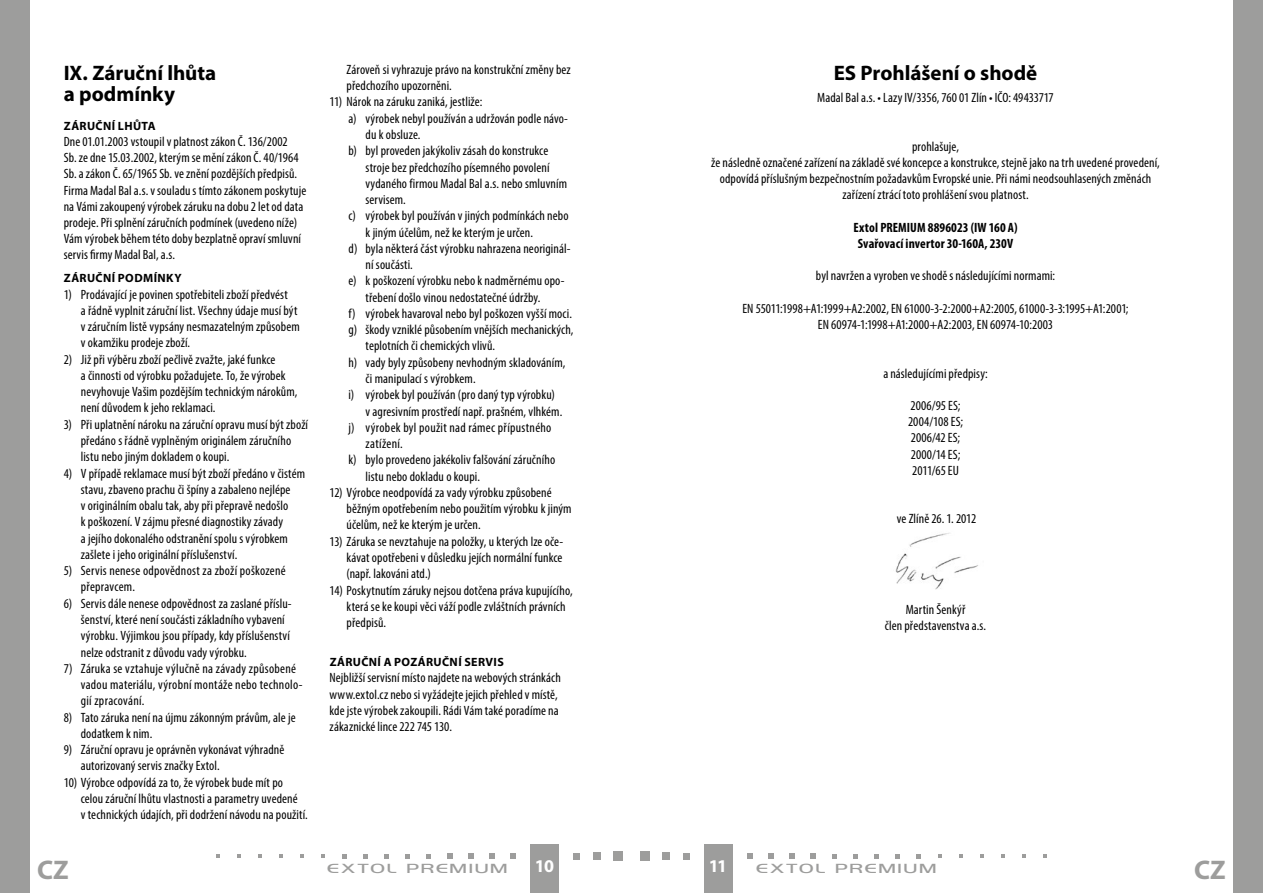
<style>
.page{position:relative;width:1263px;height:893px;background:#fff}
.page>*{position:absolute;margin:0;border:0;box-sizing:border-box;transform-origin:0 0}
.t1{font:700 27px "Myriad Pro";color:#9d9d9c}
.t2{font:700 21px/21px "Myriad Pro";letter-spacing:-.005em;color:#000}
.t3{font:700 18px "Myriad Pro";color:#fff}
.t4{font:condensed 13.5px/16.2px "Myriad Pro";letter-spacing:.01em;color:#000}
.t5{font:700 condensed 13.5px/16.2px "Myriad Pro";letter-spacing:.005em;color:#000;text-align:center}
.t6{font:700 12px "Myriad Pro";letter-spacing:.03em;color:#000}
.t7{font:12px "Highland Gothic Light Medium CE";letter-spacing:.12em;color:#9d9d9c;scale:1.5 1}
</style>
<div class="page">
<div style="left:530px;top:844px;width:28px;height:49px;background:#9d9d9c"></div>
<div style="left:614px;top:851px;width:9px;height:10px;background:#9d9d9c"></div>
<div style="left:593px;top:852px;width:8px;height:8px;background:#9d9d9c"></div>
<svg style="left:573px;top:853px;width:6px;height:6px"></svg>
<svg style="left:510px;top:853px;width:6px;height:6px"></svg>
<svg style="left:489px;top:853px;width:5px;height:6px"></svg>
<svg style="left:468px;top:853px;width:5px;height:6px"></svg>
<svg style="left:447px;top:853px;width:5px;height:6px"></svg>
<svg style="left:426px;top:854px;width:5px;height:4px"></svg>
<svg style="left:405px;top:854px;width:5px;height:4px"></svg>
<svg style="left:384px;top:854px;width:5px;height:4px"></svg>
<svg style="left:363px;top:854px;width:5px;height:4px"></svg>
<svg style="left:342px;top:854px;width:5px;height:4px"></svg>
<svg style="left:321px;top:854px;width:4px;height:4px"></svg>
<svg style="left:300px;top:854px;width:4px;height:4px"></svg>
<svg style="left:279px;top:854px;width:4px;height:4px"></svg>
<svg style="left:258px;top:854px;width:4px;height:4px"></svg>
<svg style="left:237px;top:854px;width:4px;height:4px"></svg>
<svg style="left:216px;top:854px;width:4px;height:4px"></svg>
<div style="left:0;top:0;width:30px;height:893px;background:#9d9d9c"></div>
<div style="left:704px;top:844px;width:29px;height:49px;background:#9d9d9c"></div>
<div style="left:1233px;top:0;width:30px;height:893px;background:#9d9d9c"></div>
<div style="left:640px;top:851px;width:9px;height:10px;background:#9d9d9c"></div>
<div style="left:662px;top:852px;width:8px;height:8px;background:#9d9d9c"></div>
<div style="left:683px;top:853px;width:7px;height:6px;background:#9d9d9c"></div>
<svg style="left:747px;top:853px;width:6px;height:6px"></svg>
<svg style="left:768px;top:853px;width:6px;height:6px"></svg>
<svg style="left:789px;top:853px;width:6px;height:6px"></svg>
<svg style="left:811px;top:853px;width:5px;height:6px"></svg>
<svg style="left:832px;top:854px;width:5px;height:4px"></svg>
<svg style="left:853px;top:854px;width:5px;height:4px"></svg>
<svg style="left:874px;top:854px;width:5px;height:4px"></svg>
<svg style="left:895px;top:854px;width:5px;height:4px"></svg>
<svg style="left:916px;top:854px;width:5px;height:4px"></svg>
<svg style="left:938px;top:854px;width:4px;height:4px"></svg>
<svg style="left:959px;top:854px;width:4px;height:4px"></svg>
<svg style="left:980px;top:854px;width:4px;height:4px"></svg>
<svg style="left:1001px;top:854px;width:4px;height:4px"></svg>
<svg style="left:1022px;top:854px;width:4px;height:4px"></svg>
<svg style="left:1043px;top:854px;width:4px;height:4px"></svg>
<img style="left:895px;top:533px;width:83px;height:57px">
<h2 class="t2" style="left:64px;top:61px;width:154px">IX. Záruční lhůta a podmínky</h2>
<p class="t6" style="left:64px;top:118px;width:9px">ZÁR</p>
<p class="t6" style="left:87px;top:118px;width:53px">UČNÍ LHŮTA</p>
<p class="t4" style="left:64px;top:133px;width:244px">Dne 01.01.2003 vstoupil v platnost zákon Č. 136/2002<br>Sb. ze dne 15.03.2002, kterým se mění zákon Č. 40/1964<br>Sb. a zákon Č. 65/1965 Sb. ve znění pozdějších předpisů.<br>Firma Madal Bal a.s. v souladu s tímto zákonem poskytuje na Vámi zakoupený výrobek záruku na dobu 2 let od data prodeje. Při splnění záručních podmínek (uvedeno níže)<br>Vám výrobek během této doby bezplatně opraví smluvní servis firmy Madal Bal, a.s.</p>
<p class="t6" style="left:64px;top:270px;width:9px">ZÁR</p>
<p class="t6" style="left:87px;top:270px;width:41px">UČNÍ PODM</p>
<p class="t6" style="left:154px;top:270px;width:13px">ÍNKY</p>
<p class="t4" style="left:81px;top:286px;width:220px;text-indent:-17px">1) Prodávající je povinen spotřebiteli zboží předvést<br>a řádně vyplnit záruční list. Všechny údaje musí být v záručním listě vypsány nesmazatelným způsobem v okamžiku prodeje zboží.</p>
<p class="t4" style="left:81px;top:351px;width:218px;text-indent:-17px">2) Již při výběru zboží pečlivě zvažte, jaké funkce<br>a činnosti od výrobku požadujete. To, že výrobek nevyhovuje Vašim pozdějším technickým nárokům, není důvodem k jeho reklamaci.</p>
<p class="t4" style="left:81px;top:416px;width:229px;text-indent:-17px">3) Při uplatnění nároku na záruční opravu musí být zboží předáno s řádně vyplněným originálem záručního listu nebo jiným dokladem o koupi.</p>
<p class="t4" style="left:81px;top:465px;width:226px;text-indent:-17px">4) V případě reklamace musí být zboží předáno v čistém stavu, zbaveno prachu či špíny a zabaleno nejlépe<br>v originálním obalu tak, aby při přepravě nedošlo<br>k poškození. V zájmu přesné diagnostiky závady<br>a jejího dokonalého odstranění spolu s výrobkem zašlete i jeho originální příslušenství.</p>
<p class="t4" style="left:81px;top:562px;width:206px;text-indent:-17px">5) Servis nenese odpovědnost za zboží poškozené přepravcem.</p>
<p class="t4" style="left:81px;top:595px;width:212px;text-indent:-17px">6) Servis dále nenese odpovědnost za zaslané příslu&shy;šenství, které není součásti základního vybavení výrobku. Výjimkou jsou případy, kdy příslušenství nelze odstranit z důvodu vady výrobku.</p>
<p class="t4" style="left:81px;top:660px;width:223px;text-indent:-17px">7) Záruka se vztahuje výlučně na závady způsobené vadou materiálu, výrobní montáže nebo technolo&shy;gií zpracování.</p>
<p class="t4" style="left:81px;top:709px;width:216px;text-indent:-17px">8) Tato záruka není na újmu zákonným právům, ale je dodatkem k nim.</p>
<p class="t4" style="left:81px;top:741px;width:205px;text-indent:-17px">9) Záruční opravu je oprávněn vykonávat výhradně autorizovaný servis značky Extol.</p>
<p class="t4" style="left:81px;top:774px;width:229px;text-indent:-17px">10) Výrobce odpovídá za to, že výrobek bude mít po celou záruční lhůtu vlastnosti a parametry uvedené<br>v technických údajích, při dodržení návodu na použití.</p>
<p class="t4" style="left:347px;top:61px;width:226px">Zároveň si vyhrazuje právo na konstrukční změny bez předchozího upozorněni.</p>
<p class="t4" style="left:330px;top:94px;width:154px">11) Nárok na záruku zaniká, jestliže:</p>
<p class="t4" style="left:349px;top:110px;width:221px">a) výrobek nebyl používán a udržován podle návo-</p>
<p class="t4" style="left:366px;top:126px;width:56px">du k obsluze.</p>
<p class="t4" style="left:349px;top:143px;width:201px">b) byl proveden jakýkoliv zásah do konstrukce</p>
<p class="t4" style="left:366px;top:159px;width:185px">stroje bez předchozího písemného povolení</p>
<p class="t4" style="left:366px;top:175px;width:203px">vydaného firmou Madal Bal a.s. nebo smluvním</p>
<p class="t4" style="left:366px;top:191px;width:42px">servisem.</p>
<p class="t4" style="left:349px;top:208px;width:221px">c) výrobek byl používán v jiných podmínkách nebo</p>
<p class="t4" style="left:366px;top:224px;width:169px">k jiným účelům, než ke kterým je určen.</p>
<p class="t4" style="left:349px;top:240px;width:223px">d) byla některá část výrobku nahrazena neoriginál-</p>
<p class="t4" style="left:366px;top:256px;width:49px">ní součásti.</p>
<p class="t4" style="left:349px;top:273px;width:217px">e) k poškození výrobku nebo k nadměrnému opo-</p>
<p class="t4" style="left:366px;top:289px;width:177px">třebení došlo vinou nedostatečné údržby.</p>
<p class="t4" style="left:349px;top:305px;width:225px">f) výrobek havaroval nebo byl poškozen vyšší moci.</p>
<p class="t4" style="left:349px;top:321px;width:226px">g) škody vzniklé působením vnějších mechanických,</p>
<p class="t4" style="left:366px;top:338px;width:131px">teplotních či chemických vlivů.</p>
<p class="t4" style="left:349px;top:354px;width:218px">h) vady byly způsobeny nevhodným skladováním,</p>
<p class="t4" style="left:366px;top:370px;width:112px">či manipulací s výrobkem.</p>
<p class="t4" style="left:349px;top:387px;width:208px">i) výrobek byl používán (pro daný typ výrobku)</p>
<p class="t4" style="left:366px;top:403px;width:198px">v agresivním prostředí např. prašném, vlhkém.</p>
<p class="t4" style="left:349px;top:419px;width:204px">j) výrobek byl použit nad rámec přípustného</p>
<p class="t4" style="left:366px;top:435px;width:39px">zatížení.</p>
<p class="t4" style="left:349px;top:452px;width:208px">k) bylo provedeno jakékoliv falšování záručního</p>
<p class="t4" style="left:366px;top:468px;width:116px">listu nebo dokladu o koupi.</p>
<p class="t4" style="left:347px;top:484px;width:227px;text-indent:-17px">12) Výrobce neodpovídá za vady výrobku způsobené běžným opotřebením nebo použitím výrobku k jiným účelům, než ke kterým je určen.</p>
<p class="t4" style="left:347px;top:533px;width:218px;text-align:justify;text-indent:-17px">13) Záruka se nevztahuje na položky, u kterých lze oče&shy;kávat opotřebeni v důsledku jejích normální funkce (např. lakováni atd.)</p>
<p class="t4" style="left:347px;top:582px;width:228px;text-indent:-17px">14) Poskytnutím záruky nejsou dotčena práva kupujícího, která se ke koupi věci váží podle zvláštních právních předpisů.</p>
<p class="t6" style="left:330px;top:654px;width:9px">ZÁR</p>
<p class="t6" style="left:353px;top:654px;width:50px">UČNÍ A POZÁR</p>
<p class="t6" style="left:433px;top:654px;width:66px">UČNÍ SERVIS</p>
<p class="t4" style="left:330px;top:670px;width:233px">Nejbližší servisní místo najdete na webových stránkách www.extol.cz nebo si vyžádejte jejich přehled v místě, kde jste výrobek zakoupili. Rádi Vám také poradíme na zákaznické lince 222 745 130.</p>
<h2 class="t2" style="left:834px;top:61px;width:205px">ES Prohlášení o shodě</h2>
<p class="t4" style="left:817px;top:89px;width:238px">Madal Bal a.s. • Lazy IV/3356, 760 01 Zlín • IČO: 49433717</p>
<p class="t4" style="left:711px;top:138px;width:450px;text-align:center">prohlašuje,<br>že následně označené zařízení na základě své koncepce a konstrukce, stejně jako na trh uvedené provedení, odpovídá příslušným bezpečnostním požadavkům Evropské unie. Při námi neodsouhlasených změnách zařízení ztrácí toto prohlášení svou platnost.</p>
<p class="t5" style="left:853px;top:219px;width:165px">Extol PREMIUM 8896023 (IW 160 A)<br>Svařovací invertor 30-160A, 230V</p>
<p class="t4" style="left:816px;top:268px;width:241px">byl navržen a vyroben ve shodě s následujícími normami:</p>
<p class="t4" style="left:742px;top:300px;width:388px;text-align:center">EN 55011:1998+A1:1999+A2:2002, EN 61000-3-2:2000+A2:2005, 61000-3-3:1995+A1:2001;<br>EN 60974-1:1998+A1:2000+A2:2003, EN 60974-10:2003</p>
<p class="t4" style="left:883px;top:365px;width:106px">a následujícími předpisy:</p>
<p class="t4" style="left:908px;top:397px;width:57px;text-align:center">2006/95 ES;<br>2004/108 ES;<br>2006/42 ES;<br>2000/14 ES;<br>2011/65 EU</p>
<p class="t4" style="left:897px;top:511px;width:81px">ve Zlíně 26. 1. 2012</p>
<p class="t4" style="left:885px;top:601px;width:103px;text-align:center">Martin Šenkýř<br>člen představenstva a.s.</p>
<p class="t7" style="left:327px;top:861px;width:122px">EXTOL PREMIUM</p>
<h3 class="t3" style="left:535px;top:855px;width:21px">10</h3>
<h1 class="t1" style="left:37px;top:852px;width:16px">CZ</h1>
<h3 class="t3" style="left:709px;top:855px;width:20px">11</h3>
<p class="t7" style="left:756px;top:861px;width:122px">EXTOL PREMIUM</p>
<h1 class="t1" style="left:1194px;top:852px;width:16px">CZ</h1>
</div>
